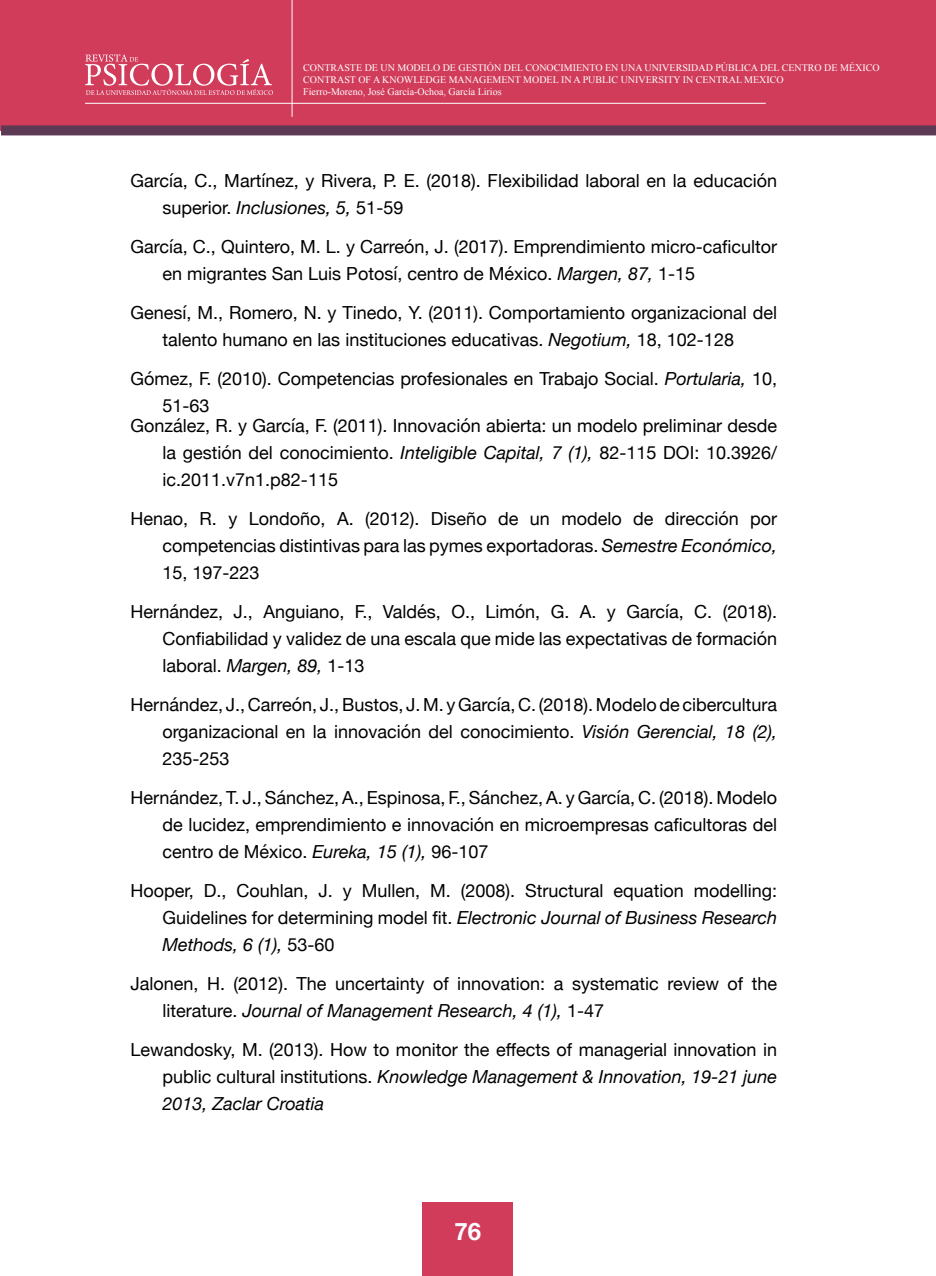
<style>
.page{position:relative;width:936px;height:1276px;background:#fff}
.page>*{position:absolute;margin:0;border:0;box-sizing:border-box;transform-origin:0 0}
.t1{font:700 24px "Helvetica Neue";color:#fafdff}
.t2{font:18px/27px "Helvetica Neue";color:#000;text-align:justify}
.t3{font:10px/12px "Times New Roman";color:#fff}
.s1{font-style:italic}
</style>
<div class="page">
<div style="left:0;top:0;width:935px;height:130px;background:#d13c5b"></div>
<hr style="left:935px;top:0;width:1px;height:130px;background:#d13c5b">
<div style="left:1px;top:125px;width:934px;height:10px;background:#5c3a53"></div>
<svg style="left:85px;top:54px;width:188px;height:41px"></svg>
<hr style="left:85px;top:103px;width:680px;height:1px;background:#fff">
<hr style="left:291px;top:0;width:1px;height:117px;background:#fff">
<div style="left:422px;top:1202px;width:91px;height:74px;background:#d13c5b"></div>
<p class="t3" style="left:303px;top:62px;width:577px">CONTRASTE DE UN MODELO DE GESTIÓN DEL CONOCIMIENTO EN UNA UNIVERSIDAD PÚBLICA DEL CENTRO DE MÉXICO<br>CONTRAST OF A KNOWLEDGE MANAGEMENT MODEL IN A PUBLIC UNIVERSITY IN CENTRAL MEXICO<br>Fierro-Moreno, José García-Ochoa, García Lirios</p>
<p class="t2" style="left:162px;top:168px;width:616px;text-indent:-32px">García, C., Martínez, y Rivera, P. E. (2018). Flexibilidad laboral en la educación superior. <span class="s1">Inclusiones, 5,</span> 51-59</p>
<p class="t2" style="left:162px;top:234px;width:616px;text-indent:-32px">García, C., Quintero, M. L. y Carreón, J. (2017). Emprendimiento micro-caficultor en migrantes San Luis Potosí, centro de México. <span class="s1">Margen, 87,</span> 1-15</p>
<p class="t2" style="left:162px;top:300px;width:616px;text-indent:-32px">Genesí, M., Romero, N. y Tinedo, Y. (2011). Comportamiento organizacional del talento humano en las instituciones educativas. <span class="s1">Negotium,</span> 18, 102-128</p>
<p class="t2" style="left:162px;top:366px;width:616px;text-indent:-32px">Gómez, F. (2010). Competencias profesionales en Trabajo Social. <span class="s1">Portularia,</span> 10,<br>51-63</p>
<p class="t2" style="left:162px;top:413px;width:616px;text-indent:-32px">González, R. y García, F. (2011). Innovación abierta: un modelo preliminar desde la gestión del conocimiento. <span class="s1">Inteligible Capital, 7 (1),</span> 82-115 DOI: 10.3926/ ic.2011.v7n1.p82-115</p>
<p class="t2" style="left:162px;top:506px;width:616px;text-indent:-32px">Henao, R. y Londoño, A. (2012). Diseño de un modelo de dirección por competencias distintivas para las pymes exportadoras. <span class="s1">Semestre Económico, </span>15, 197-223</p>
<p class="t2" style="left:162px;top:599px;width:616px;text-indent:-32px">Hernández, J., Anguiano, F., Valdés, O., Limón, G. A. y García, C. (2018).<br>Confiabilidad y validez de una escala que mide las expectativas de formación laboral. <span class="s1">Margen, 89,</span> 1-13</p>
<p class="t2" style="left:162px;top:692px;width:616px;text-indent:-32px">Hernández, J., Carreón, J., Bustos, J. M. y García, C. (2018). Modelo de cibercultura organizacional en la innovación del conocimiento. <span class="s1">Visión Gerencial, 18 (2), </span>235-253</p>
<p class="t2" style="left:162px;top:785px;width:616px;text-indent:-32px">Hernández, T. J., Sánchez, A., Espinosa, F., Sánchez, A. y García, C. (2018). Modelo de lucidez, emprendimiento e innovación en microempresas caficultoras del centro de México. <span class="s1">Eureka, 15 (1),</span> 96-107</p>
<p class="t2" style="left:162px;top:878px;width:616px;text-indent:-32px">Hooper, D., Couhlan, J. y Mullen, M. (2008). Structural equation modelling:<br>Guidelines for determining model fit. <span class="s1">Electronic Journal of Business Research Methods, 6 (1),</span> 53-60</p>
<p class="t2" style="left:162px;top:971px;width:616px;text-indent:-32px">Jalonen, H. (2012). The uncertainty of innovation: a systematic review of the literature. <span class="s1">Journal of Management Research, 4 (1),</span> 1-47</p>
<p class="t2" style="left:162px;top:1037px;width:616px;text-indent:-32px">Lewandosky, M. (2013). How to monitor the effects of managerial innovation in public cultural institutions. <span class="s1">Knowledge Management &amp; Innovation, 19-21 june 2013, Zaclar Croatia</span></p>
<h1 class="t1" style="left:454px;top:1212px;width:28px">76</h1>
</div>
